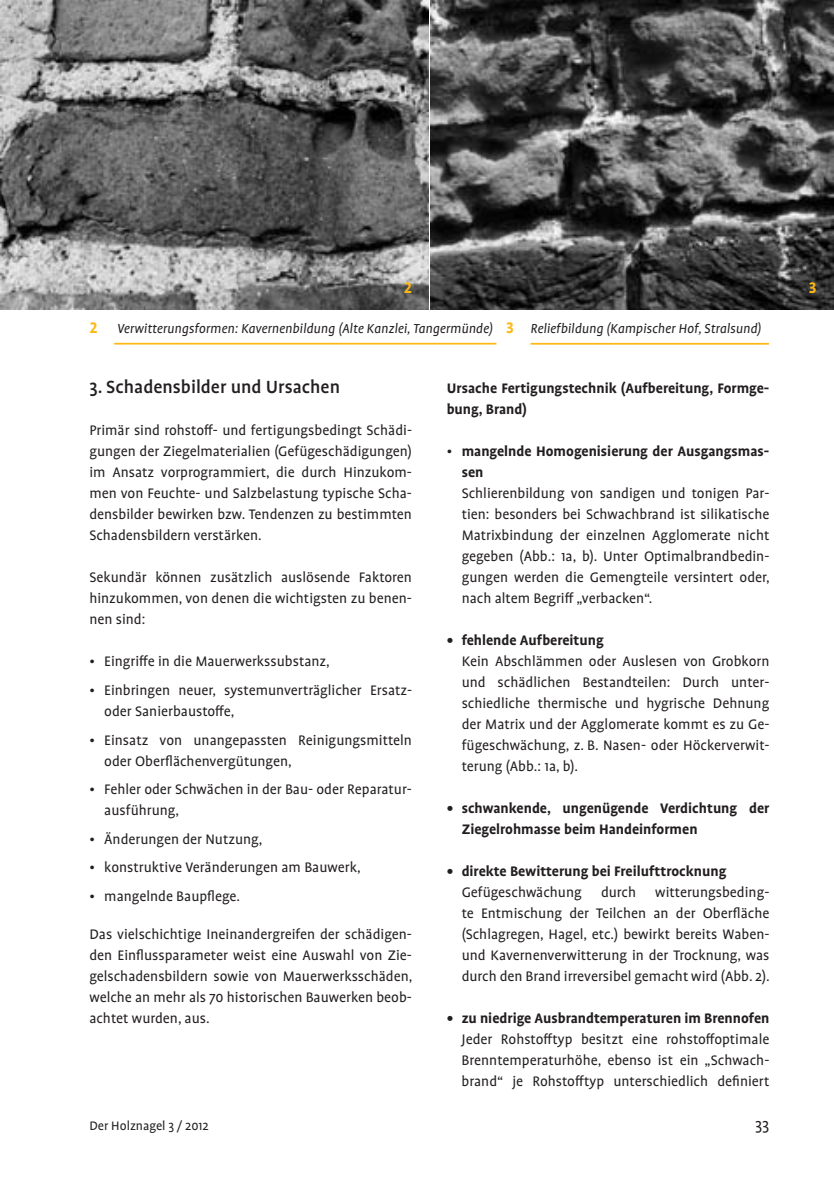
<style>
.page{position:relative;width:834px;height:1181px;background:#fff}
.page>*{position:absolute;margin:0;border:0;box-sizing:border-box;transform-origin:0 0}
.t1{font:500 20.12px "Profile Pro";color:#231f20}
.t2{font:700 17.5px "Profile Pro";color:#fcb814}
.t3{font:17.5px "Profile Pro";color:#231f20}
.t4{font:15.75px/21px "Profile Pro";color:#231f20;text-align:justify}
.t5{font:700 15.75px/21px "Profile Pro";color:#231f20}
.t6{font:italic 14.88px "Profile Pro";color:#231f20}
.t7{font:14px "Profile Pro";color:#231f20}
.s1{font-weight:700;font-style:normal;font-size:17.5px;color:#fcb814}
.s2{font-weight:400}
</style>
<div class="page">
<img style="left:0;top:0;width:428px;height:309px">
<img style="left:430px;top:0;width:403px;height:309px">
<hr style="left:114px;top:343px;width:382px;height:1px;background:#fcb814">
<hr style="left:530px;top:343px;width:238px;height:2px;background:#fcb814">
<p class="t2" style="left:403px;top:277px;width:10px">2</p>
<p class="t2" style="left:808px;top:277px;width:10px">3</p>
<p class="t2" style="left:89px;top:317px;width:10px">2</p>
<p class="t6" style="left:117px;top:320px;width:645px">Verwitterungsformen: Kavernenbildung (Alte Kanzlei, Tangermünde) <span class="s1">3</span> Reliefbildung (Kampischer Hof, Stralsund)</p>
<p class="t1" style="left:89px;top:376px;width:252px">3. Schadensbilder und Ursachen</p>
<p class="t4" style="left:89px;top:421px;width:324px">Primär sind rohstoff- und fertigungsbedingt Schädi&shy;gungen der Ziegelmaterialien (Gefügeschädigungen) im Ansatz vorprogrammiert, die durch Hinzukom&shy;men von Feuchte- und Salzbelastung typische Scha&shy;densbilder bewirken bzw. Tendenzen zu bestimmten Schadensbildern verstärken.</p>
<p class="t4" style="left:89px;top:567px;width:324px">Sekundär können zusätzlich auslösende Faktoren hinzukommen, von denen die wichtigsten zu benen&shy;nen sind:</p>
<p class="t4" style="left:89px;top:651px;width:242px">• Eingriffe in die Mauerwerkssubstanz,</p>
<p class="t4" style="left:104px;top:680px;width:309px;text-indent:-15px">• Einbringen neuer, systemunverträglicher Ersatz&shy;oder Sanierbaustoffe,</p>
<p class="t4" style="left:104px;top:730px;width:309px;text-indent:-15px">• Einsatz von unangepassten Reinigungsmitteln oder Oberflächenvergütungen,</p>
<p class="t4" style="left:104px;top:779px;width:309px;text-indent:-15px">• Fehler oder Schwächen in der Bau- oder Reparatur&shy;ausführung,</p>
<p class="t4" style="left:89px;top:829px;width:175px">• Änderungen der Nutzung,</p>
<p class="t4" style="left:89px;top:857px;width:273px">• konstruktive Veränderungen am Bauwerk,</p>
<p class="t4" style="left:89px;top:886px;width:152px">• mangelnde Baupflege.</p>
<p class="t4" style="left:89px;top:924px;width:324px">Das vielschichtige Ineinandergreifen der schädigen&shy;den Einflussparameter weist eine Auswahl von Zie&shy;gelschadensbildern sowie von Mauerwerksschäden, welche an mehr als 70 historischen Bauwerken beob&shy;achtet wurden, aus.</p>
<p class="t5" style="left:446px;top:378px;width:324px">Ursache Fertigungstechnik (Aufbereitung, Formge&shy;bung, Brand)</p>
<p class="t5" style="left:461px;top:441px;width:309px;text-indent:-15px"><span class="s2">•</span> mangelnde Homogenisierung der Ausgangsmas&shy;sen</p>
<p class="t4" style="left:461px;top:483px;width:309px">Schlierenbildung von sandigen und tonigen Par&shy;tien: besonders bei Schwachbrand ist silikatische Matrixbindung der einzelnen Agglomerate nicht gegeben (Abb.: 1a, b). Unter Optimalbrandbedin&shy;gungen werden die Gemengteile versintert oder, nach altem Begriff „verbacken“.</p>
<p class="t5" style="left:446px;top:630px;width:158px">• fehlende Aufbereitung</p>
<p class="t4" style="left:461px;top:651px;width:309px">Kein Abschlämmen oder Auslesen von Grobkorn und schädlichen Bestandteilen: Durch unter&shy;schiedliche thermische und hygrische Dehnung der Matrix und der Agglomerate kommt es zu Ge&shy;fügeschwächung, z. B. Nasen- oder Höckerverwit&shy;terung (Abb.: 1a, b).</p>
<p class="t5" style="left:461px;top:798px;width:309px;text-indent:-15px">• schwankende, ungenügende Verdichtung der<br>Ziegelrohmasse beim Handeinformen</p>
<p class="t5" style="left:446px;top:861px;width:281px">• direkte Bewitterung bei Freilufttrocknung</p>
<p class="t4" style="left:461px;top:882px;width:309px">Gefügeschwächung durch witterungsbeding&shy;te Entmischung der Teilchen an der Oberfläche (Schlagregen, Hagel, etc.) bewirkt bereits Waben&shy;und Kavernenverwitterung in der Trocknung, was durch den Brand irreversibel gemacht wird (Abb. 2).</p>
<p class="t5" style="left:446px;top:1008px;width:324px">• zu niedrige Ausbrandtemperaturen im Brennofen</p>
<p class="t4" style="left:461px;top:1029px;width:309px">Jeder Rohstofftyp besitzt eine rohstoffoptimale Brenntemperaturhöhe, ebenso ist ein „Schwach&shy;brand“ je Rohstofftyp unterschiedlich definiert</p>
<p class="t7" style="left:89px;top:1117px;width:121px">Der Holznagel 3 / 2012</p>
<p class="t3" style="left:754px;top:1114px;width:16px">33</p>
</div>
